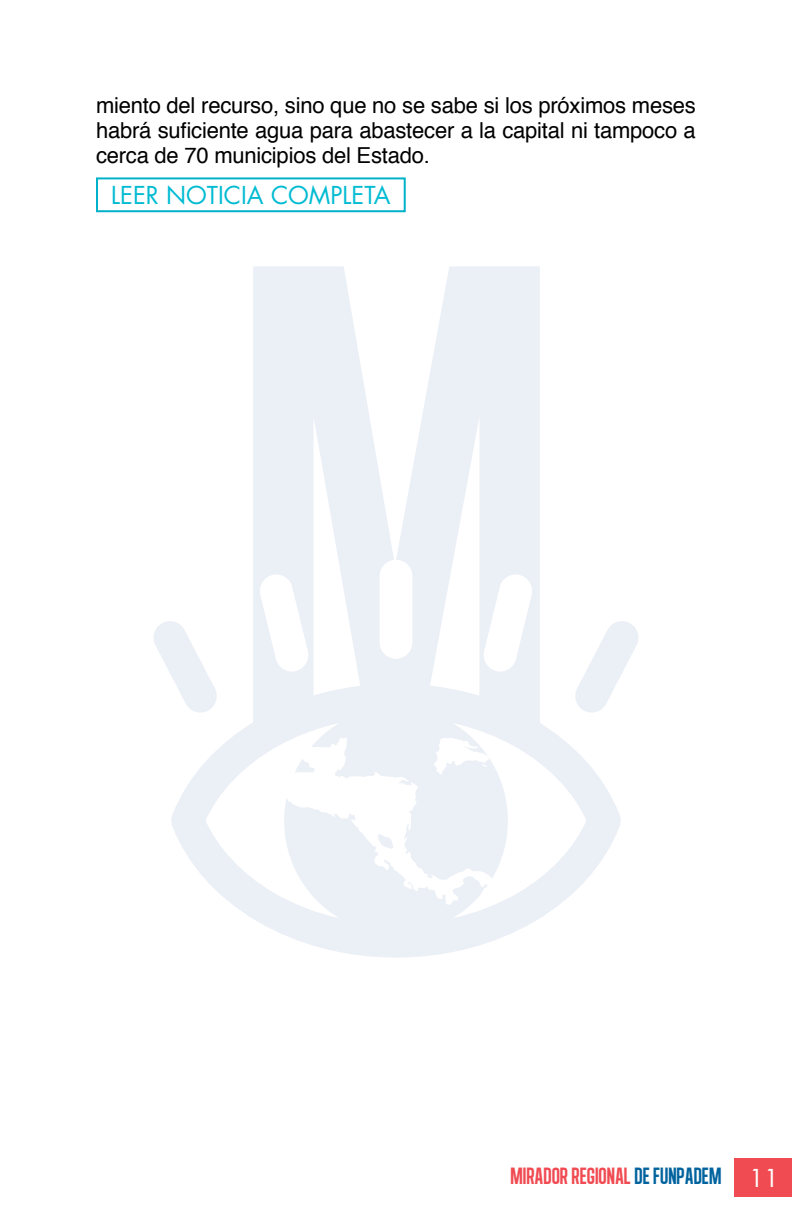
<style>
.page{position:relative;width:792px;height:1224px;background:#fff}
.page>*{position:absolute;margin:0;border:0;box-sizing:border-box;transform-origin:0 0}
.t1{font:24px "Algre Sans NC";color:#f04b52}
.t2{font:24px "Futura LT";color:#00bbd2}
.t3{font:22px/25.2px "Helvetica";letter-spacing:-.01em;color:#000;text-align:justify}
.s1{color:#00639e}
.s2{font-family:"Futura LT";color:#fff}
</style>
<div class="page">
<svg style="left:253px;top:266px;width:287px;height:418px;fill:#ebeff6"></svg>
<svg style="left:258px;top:573px;width:52px;height:99px"></svg>
<div style="left:380px;top:560px;width:32px;height:99px;background:#fff;border-radius:16px"></div>
<svg style="left:154px;top:621px;width:58px;height:63px"></svg>
<svg style="left:580px;top:621px;width:58px;height:63px"></svg>
<svg style="left:482px;top:573px;width:52px;height:99px"></svg>
<svg style="left:171px;top:684px;width:450px;height:274px"></svg>
<svg style="left:285px;top:738px;width:212px;height:167px"></svg>
<div style="left:734px;top:1158px;width:58px;height:39px;background:#f04b52"></div>
<div style="left:96px;top:177px;width:310px;height:35px;border:2px solid #00b2c9"></div>
<p class="t3" style="left:96px;top:93px;width:601px">miento del recurso, sino que no se sabe si los próximos meses habrá suficiente agua para abastecer a la capital ni tampoco a cerca de 70 municipios del Estado.</p>
<p class="t2" style="left:111px;top:180px;width:13px">LEER</p>
<p class="t2" style="left:166px;top:180px;width:15px">NOTI</p>
<p class="t2" style="left:224px;top:180px;width:80px">CIA COMPLETA</p>
<p class="t1" style="left:511px;top:1163px;width:270px">MIRADOR REGIONAL <span class="s1">DE FUNPADEM</span> <span class="s2">11</span></p>
</div>
